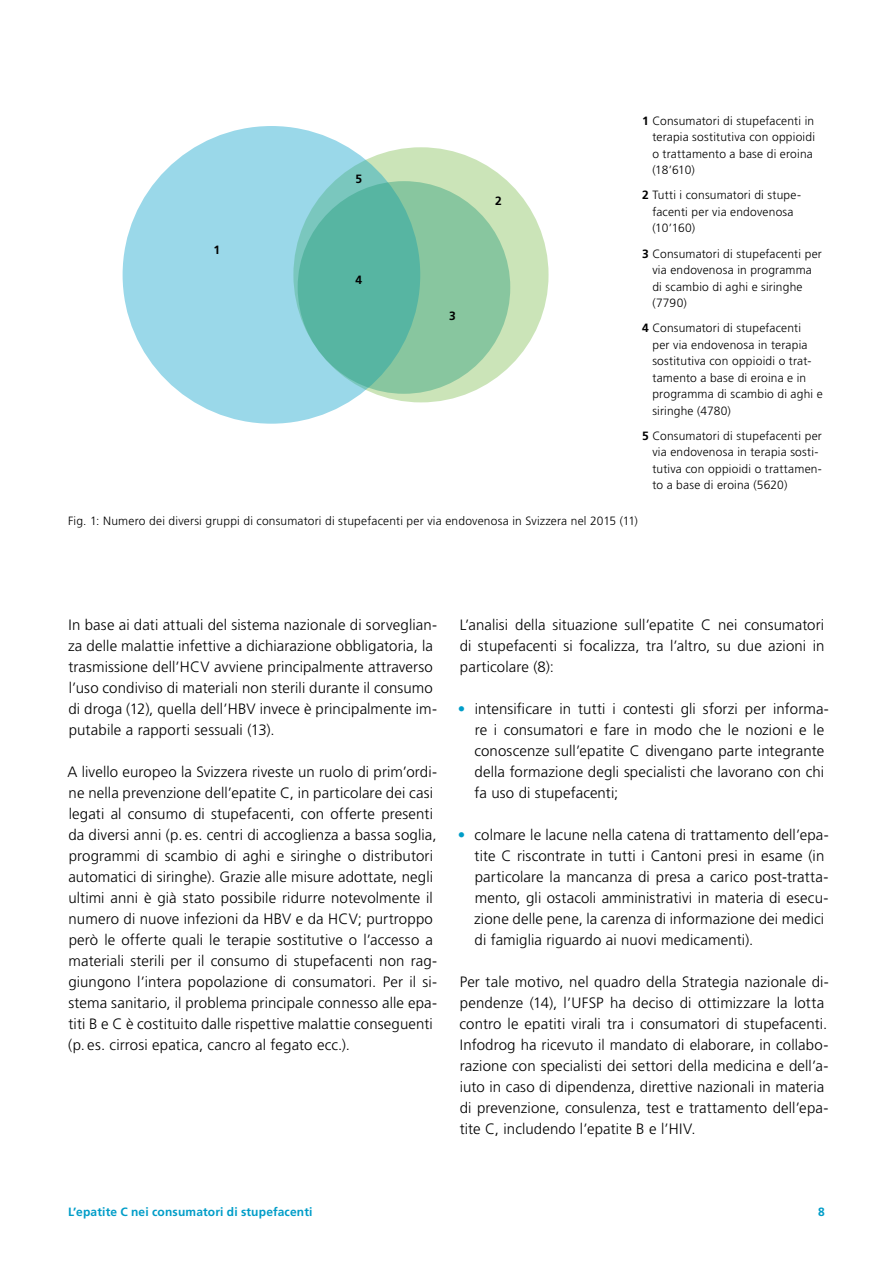
<style>
.page{position:relative;width:893px;height:1263px;background:#fff}
.page>*{position:absolute;margin:0;border:0;box-sizing:border-box;transform-origin:0 0}
.t1{font:300 15px/21px "Frutiger";letter-spacing:.005em;color:#000}
.t2{font:300 12px/16.5px "Frutiger";letter-spacing:.015em;color:#000}
.t3{font:700 12px "Frutiger";letter-spacing:.01em;color:#009dc8}
.t4{font:700 12px "Frutiger";color:#000}
.s1{font-weight:700}
.s2{color:#009dc8}
</style>
<div class="page">
<div style="left:293px;top:147px;width:256px;height:255px;background:#cbe4b8;border-radius:50%"></div>
<div style="left:123px;top:126px;width:297px;height:298px;background:#9ad8e9;border-radius:50%"></div>
<svg style="left:298px;top:181px;width:212px;height:213px;fill:#57b5a2"></svg>
<p class="t4" style="left:213px;top:242px;width:8px">1</p>
<p class="t4" style="left:356px;top:172px;width:8px">5</p>
<p class="t4" style="left:356px;top:273px;width:8px">4</p>
<p class="t4" style="left:495px;top:194px;width:8px">2</p>
<p class="t4" style="left:449px;top:309px;width:8px">3</p>
<p class="t2" style="left:652px;top:113px;width:164px;text-indent:-10px"><span class="s1">1</span> Consumatori di stupefacenti in terapia sostitutiva con oppioidi o trattamento a base di eroina (18’610)</p>
<p class="t2" style="left:652px;top:187px;width:150px;text-indent:-10px"><span class="s1">2</span> Tutti i consumatori di stupe&shy;facenti per via endovenosa (10’160)</p>
<p class="t2" style="left:652px;top:245px;width:171px;text-indent:-10px"><span class="s1">3</span> Consumatori di stupefacenti per via endovenosa in programma di scambio di aghi e siringhe (7790)</p>
<p class="t2" style="left:652px;top:320px;width:172px;text-indent:-10px"><span class="s1">4</span> Consumatori di stupefacenti<br>per via endovenosa in terapia sostitutiva con oppioidi o trat&shy;tamento a base di eroina e in programma di scambio di aghi e siringhe (4780)</p>
<p class="t2" style="left:652px;top:427px;width:171px;text-indent:-10px"><span class="s1">5</span> Consumatori di stupefacenti per via endovenosa in terapia sosti&shy;tutiva con oppioidi o trattamen&shy;to a base di eroina (5620)</p>
<p class="t2" style="left:68px;top:513px;width:571px">Fig. 1: Numero dei diversi gruppi di consumatori di stupefacenti per via endovenosa in Svizzera nel 2015 (11)</p>
<p class="t1" style="left:68px;top:614px;width:371px">In base ai dati attuali del sistema nazionale di sorveglian&shy;za delle malattie infettive a dichiarazione obbligatoria, la trasmissione dell’HCV avviene principalmente attraverso l’uso condiviso di materiali non sterili durante il consumo di droga (12), quella dell’HBV invece è principalmente im&shy;putabile a rapporti sessuali (13).</p>
<p class="t1" style="left:67px;top:761px;width:371px">A livello europeo la Svizzera riveste un ruolo di prim’ordi&shy;ne nella prevenzione dell’epatite C, in particolare dei casi legati al consumo di stupefacenti, con offerte presenti da diversi anni (p. es. centri di accoglienza a bassa soglia, programmi di scambio di aghi e siringhe o distributori automatici di siringhe). Grazie alle misure adottate, negli ultimi anni è già stato possibile ridurre notevolmente il numero di nuove infezioni da HBV e da HCV; purtroppo però le offerte quali le terapie sostitutive o l’accesso a materiali sterili per il consumo di stupefacenti non rag&shy;giungono l’intera popolazione di consumatori. Per il si&shy;stema sanitario, il problema principale connesso alle epa&shy;titi B e C è costituito dalle rispettive malattie conseguenti (p. es. cirrosi epatica, cancro al fegato ecc.).</p>
<p class="t1" style="left:460px;top:614px;width:366px;text-align:justify">L’analisi della situazione sull’epatite C nei consumatori di stupefacenti si focalizza, tra l’altro, su due azioni in particolare (8):</p>
<p class="t1" style="left:474px;top:698px;width:356px;text-indent:-17px"><span class="s2">•</span> intensificare in tutti i contesti gli sforzi per informa&shy;re i consumatori e fare in modo che le nozioni e le conoscenze sull’epatite C divengano parte integrante della formazione degli specialisti che lavorano con chi fa uso di stupefacenti;</p>
<p class="t1" style="left:474px;top:824px;width:356px;text-indent:-16px"><span class="s2">•</span> colmare le lacune nella catena di trattamento dell’epa&shy;tite C riscontrate in tutti i Cantoni presi in esame (in particolare la mancanza di presa a carico post-tratta&shy;mento, gli ostacoli amministrativi in materia di esecu&shy;zione delle pene, la carenza di informazione dei medici di famiglia riguardo ai nuovi medicamenti).</p>
<p class="t1" style="left:460px;top:971px;width:371px">Per tale motivo, nel quadro della Strategia nazionale di&shy;pendenze (14), l’UFSP ha deciso di ottimizzare la lotta contro le epatiti virali tra i consumatori di stupefacenti.<br>Infodrog ha ricevuto il mandato di elaborare, in collabo&shy;razione con specialisti dei settori della medicina e dell’a&shy;iuto in caso di dipendenza, direttive nazionali in materia di prevenzione, consulenza, test e trattamento dell’epa&shy;tite C, includendo l’epatite B e l’HIV.</p>
<p class="t3" style="left:68px;top:1205px;width:246px">L’epatite C nei consumatori di stupefacenti</p>
<p class="t3" style="left:818px;top:1205px;width:8px">8</p>
</div>
